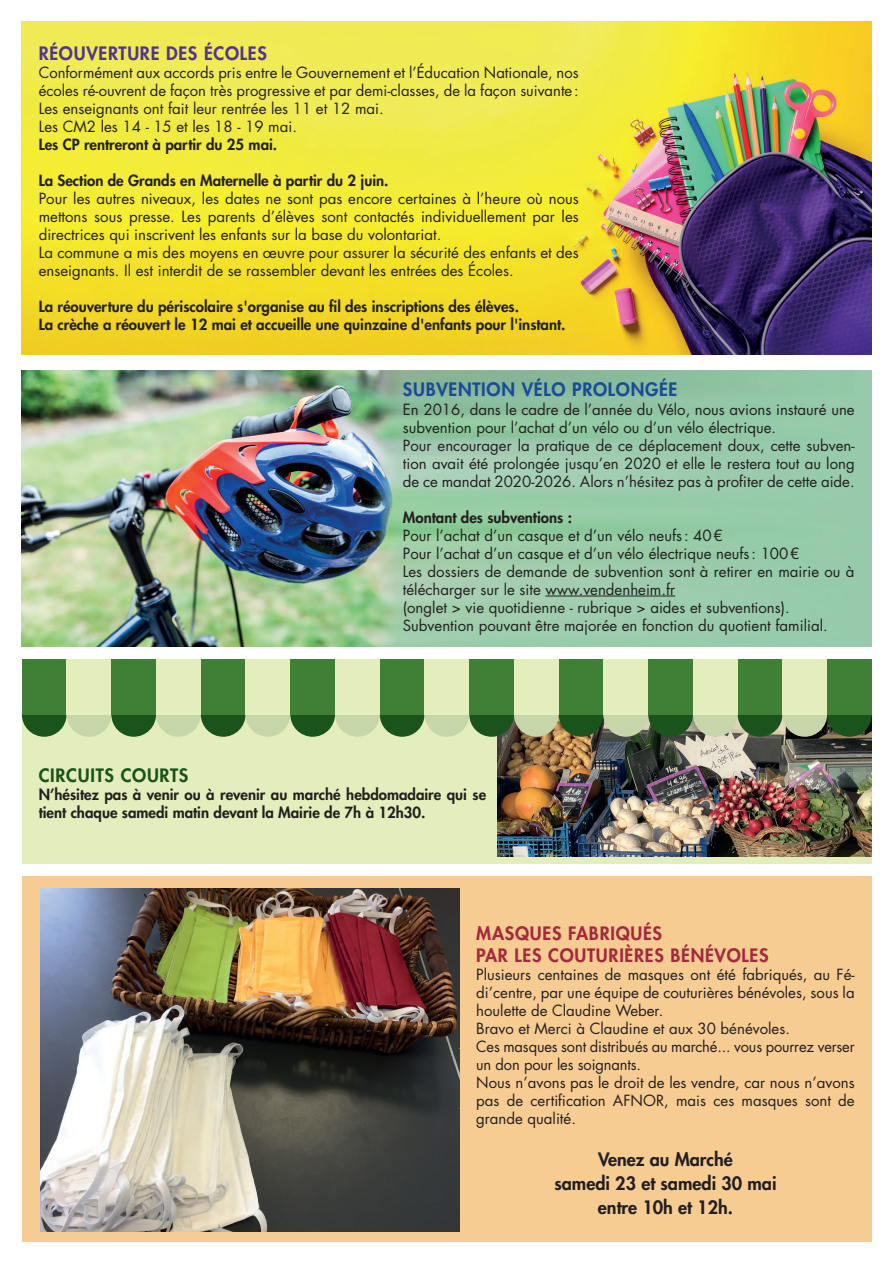
<style>
.page{position:relative;width:893px;height:1263px;background:#fff}
.page>*{position:absolute;margin:0;border:0;box-sizing:border-box;transform-origin:0 0}
.t1{font:800 18px/24px "Futura Std";color:#231f20;text-align:center}
.t2{font:800 18px/21.6px "Futura Std";letter-spacing:.04em;color:#a3293d}
.t3{font:800 18px "Futura Std";letter-spacing:.04em;color:#184c98}
.t4{font:800 18px "Futura Std";letter-spacing:.04em;color:#503594}
.t5{font:800 18px "Futura Std";letter-spacing:.04em;color:#1b531c}
.t6{font:15px/18px "Futura Std";color:#231f20}
.t7{font:800 15px/18px "Futura Std";color:#231f20}
</style>
<div class="page">
<div style="left:22px;top:876px;width:850px;height:366px;background:#f6cc92"></div>
<img style="left:22px;top:21px;width:850px;height:333px">
<img style="left:22px;top:370px;width:850px;height:276px">
<hr style="left:545px;top:596px;width:130px;height:1px;background:#231f20">
<div style="left:22px;top:659px;width:850px;height:205px;background:#e4eebc"></div>
<img style="left:497px;top:719px;width:375px;height:138px">
<div style="left:22px;top:692px;width:45px;height:45px;background:#1b531c;border-radius:50%"></div>
<div style="left:67px;top:692px;width:44px;height:45px;background:#c7d6a8;border-radius:50%"></div>
<div style="left:111px;top:692px;width:45px;height:45px;background:#1b531c;border-radius:50%"></div>
<div style="left:156px;top:692px;width:45px;height:45px;background:#c7d6a8;border-radius:50%"></div>
<div style="left:201px;top:692px;width:45px;height:45px;background:#1b531c;border-radius:50%"></div>
<div style="left:246px;top:692px;width:44px;height:45px;background:#c7d6a8;border-radius:50%"></div>
<div style="left:290px;top:692px;width:45px;height:45px;background:#1b531c;border-radius:50%"></div>
<div style="left:335px;top:692px;width:45px;height:45px;background:#c7d6a8;border-radius:50%"></div>
<div style="left:380px;top:692px;width:44px;height:45px;background:#1b531c;border-radius:50%"></div>
<div style="left:424px;top:692px;width:45px;height:45px;background:#c7d6a8;border-radius:50%"></div>
<div style="left:469px;top:692px;width:45px;height:45px;background:#1b531c;border-radius:50%"></div>
<div style="left:514px;top:692px;width:45px;height:45px;background:#c7d6a8;border-radius:50%"></div>
<div style="left:559px;top:692px;width:44px;height:45px;background:#1b531c;border-radius:50%"></div>
<div style="left:22px;top:659px;width:45px;height:55px;background:#3f8036"></div>
<div style="left:67px;top:659px;width:44px;height:55px;background:#e4eebc"></div>
<div style="left:111px;top:659px;width:45px;height:55px;background:#3f8036"></div>
<div style="left:156px;top:659px;width:45px;height:55px;background:#e4eebc"></div>
<div style="left:201px;top:659px;width:45px;height:55px;background:#3f8036"></div>
<div style="left:246px;top:659px;width:44px;height:55px;background:#e4eebc"></div>
<div style="left:290px;top:659px;width:45px;height:55px;background:#3f8036"></div>
<div style="left:335px;top:659px;width:45px;height:55px;background:#e4eebc"></div>
<div style="left:380px;top:659px;width:44px;height:55px;background:#3f8036"></div>
<div style="left:424px;top:659px;width:45px;height:55px;background:#e4eebc"></div>
<div style="left:469px;top:659px;width:45px;height:55px;background:#3f8036"></div>
<div style="left:514px;top:659px;width:45px;height:55px;background:#e4eebc"></div>
<div style="left:559px;top:659px;width:44px;height:55px;background:#3f8036"></div>
<div style="left:603px;top:692px;width:45px;height:45px;background:#c7d6a8;border-radius:50%"></div>
<div style="left:648px;top:692px;width:45px;height:45px;background:#1b531c;border-radius:50%"></div>
<div style="left:603px;top:659px;width:45px;height:55px;background:#e4eebc"></div>
<div style="left:648px;top:659px;width:45px;height:55px;background:#3f8036"></div>
<div style="left:693px;top:692px;width:45px;height:45px;background:#c7d6a8;border-radius:50%"></div>
<div style="left:738px;top:692px;width:44px;height:45px;background:#1b531c;border-radius:50%"></div>
<div style="left:693px;top:659px;width:45px;height:55px;background:#e4eebc"></div>
<div style="left:738px;top:659px;width:44px;height:55px;background:#3f8036"></div>
<div style="left:782px;top:692px;width:45px;height:45px;background:#c7d6a8;border-radius:50%"></div>
<div style="left:827px;top:692px;width:45px;height:45px;background:#1b531c;border-radius:50%"></div>
<div style="left:782px;top:659px;width:45px;height:55px;background:#e4eebc"></div>
<div style="left:827px;top:659px;width:45px;height:55px;background:#3f8036"></div>
<img style="left:40px;top:889px;width:419px;height:343px">
<p class="t4" style="left:39px;top:42px;width:230px">RÉOUVERTURE DES ÉCOLES</p>
<p class="t6" style="left:39px;top:64px;width:542px">Conformément aux accords pris entre le Gouvernement et l’Éducation Nationale, nos écoles ré-ouvrent de façon très progressive et par demi-classes, de la façon suivante:<br>Les enseignants ont fait leur rentrée les 11 et 12 mai.<br>Les CM2 les 14 - 15 et les 18 - 19 mai.</p>
<p class="t7" style="left:39px;top:136px;width:240px">Les CP rentreront à partir du 25 mai.</p>
<p class="t7" style="left:39px;top:172px;width:351px">La Section de Grands en Maternelle à partir du 2 juin.</p>
<p class="t6" style="left:39px;top:190px;width:542px">Pour les autres niveaux, les dates ne sont pas encore certaines à l’heure où nous mettons sous presse. Les parents d’élèves sont contactés individuellement par les directrices qui inscrivent les enfants sur la base du volontariat.<br>La commune a mis des moyens en œuvre pour assurer la sécurité des enfants et des enseignants. Il est interdit de se rassembler devant les entrées des Écoles.</p>
<p class="t7" style="left:39px;top:298px;width:528px">La réouverture du périscolaire s'organise au fil des inscriptions des élèves.<br>La crèche a réouvert le 12 mai et accueille une quinzaine d'enfants pour l'instant.</p>
<p class="t3" style="left:403px;top:378px;width:276px">SUBVENTION VÉLO PROLONGÉE</p>
<p class="t6" style="left:403px;top:400px;width:453px">En 2016, dans le cadre de l’année du Vélo, nous avions instauré une subvention pour l’achat d’un vélo ou d’un vélo électrique.<br>Pour encourager la pratique de ce déplacement doux, cette subven&shy;tion avait été prolongée jusqu’en 2020 et elle le restera tout au long de ce mandat 2020-2026. Alors n’hésitez pas à profiter de cette aide.</p>
<p class="t7" style="left:403px;top:508px;width:171px">Montant des subventions :</p>
<p class="t6" style="left:403px;top:526px;width:453px">Pour l’achat d’un casque et d’un vélo neufs: 40€<br>Pour l’achat d’un casque et d’un vélo électrique neufs: 100€<br>Les dossiers de demande de subvention sont à retirer en mairie ou à télécharger sur le site www.vendenheim.fr<br>(onglet &gt; vie quotidienne - rubrique &gt; aides et subventions).<br>Subvention pouvant être majorée en fonction du quotient familial.</p>
<p class="t5" style="left:39px;top:764px;width:151px">CIRCUITS COURTS</p>
<p class="t7" style="left:39px;top:786px;width:449px">N’hésitez pas à venir ou à revenir au marché hebdomadaire qui se tient chaque samedi matin devant la Mairie de 7h à 12h30.</p>
<p class="t2" style="left:476px;top:922px;width:294px">MASQUES FABRIQUÉS<br>PAR LES COUTURIÈRES BÉNÉVOLES</p>
<p class="t6" style="left:476px;top:965px;width:380px">Plusieurs centaines de masques ont été fabriqués, au Fé&shy;di’centre, par une équipe de couturières bénévoles, sous la houlette de Claudine Weber.<br>Bravo et Merci à Claudine et aux 30 bénévoles.<br>Ces masques sont distribués au marché... vous pourrez verser un don pour les soignants.<br>Nous n’avons pas le droit de les vendre, car nous n’avons pas de certification AFNOR, mais ces masques sont de grande qualité.</p>
<p class="t1" style="left:554px;top:1147px;width:224px">Venez au Marché<br>samedi 23 et samedi 30 mai entre 10h et 12h.</p>
</div>
